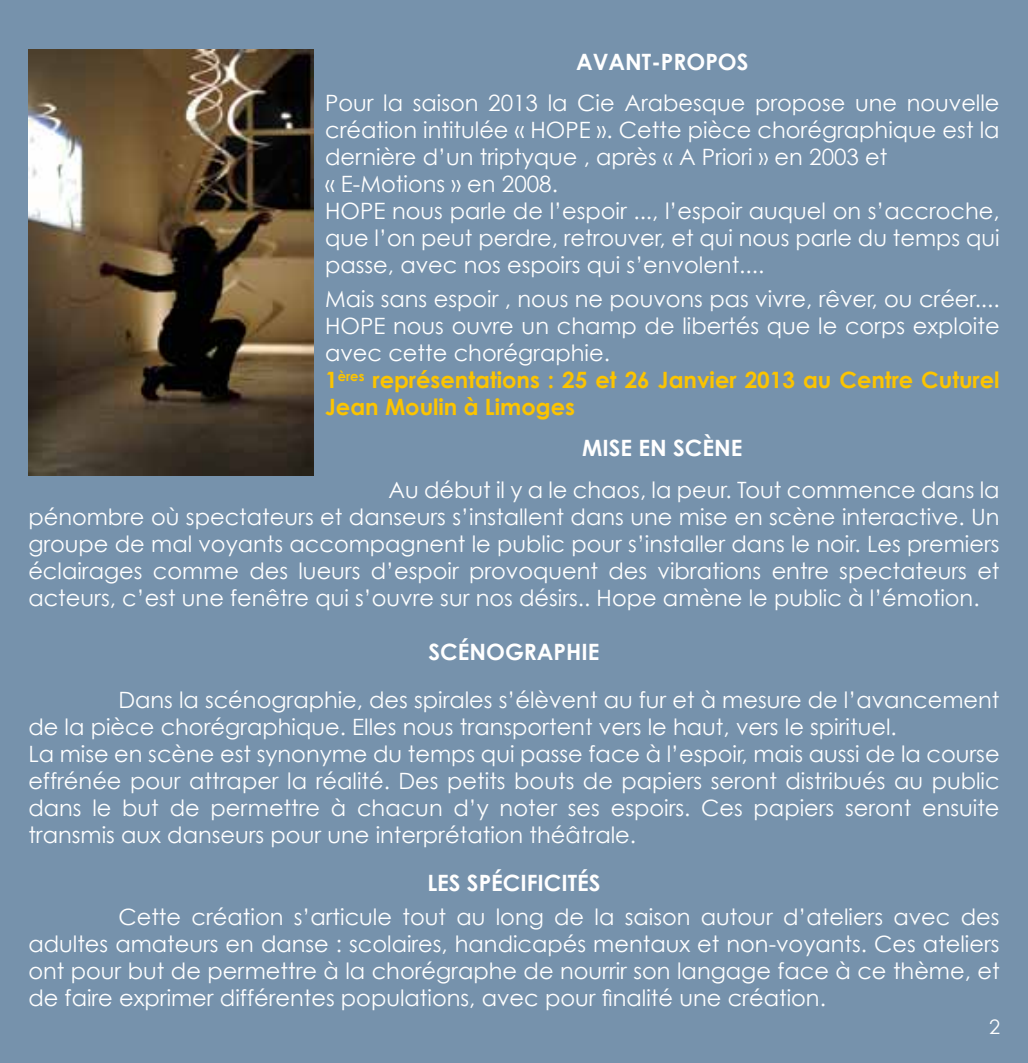
<style>
.page{position:relative;width:1028px;height:1063px;background:#7692ac}
.page>*{position:absolute;margin:0;border:0;box-sizing:border-box;transform-origin:0 0}
.t1{font:22.5px/27px "Century Gothic";color:#fff}
.t2{font:700 22.5px "Century Gothic";color:#fff}
.t3{font:20px "Century Gothic";color:#fff}
.s1{font-weight:700;color:#fcc400}
</style>
<div class="page">
<img style="left:28px;top:50px;width:286px;height:425px">
<p class="t2" style="left:576px;top:48px;width:100px">avant-propos</p>
<p class="t1" style="left:325px;top:89px;width:676px">Pour la saison 2013 la Cie Arabesque propose une nouvelle création intitulée « HOPE ». Cette pièce chorégraphique est la dernière d’un triptyque , après « A Priori » en 2003 et<br>« E-Motions » en 2008.<br>Hope nous parle de l’espoir ..., l’espoir auquel on s’accroche, que l’on peut perdre, retrouver, et qui nous parle du temps qui passe, avec nos espoirs qui s’envolent....</p>
<p class="t1" style="left:325px;top:285px;width:676px">Mais sans espoir , nous ne pouvons pas vivre, rêver, ou créer....<br>Hope nous ouvre un champ de libertés que le corps exploite avec cette chorégraphie.<br><span class="s1">1</span><sup>ères</sup> <span class="s1">représentations : 25 et 26 Janvier 2013 au Centre Cuturel Jean Moulin à Limoges</span></p>
<p class="t2" style="left:582px;top:434px;width:159px">MISE EN SCène</p>
<p class="t1" style="left:28px;top:476px;width:972px;text-align:justify;text-indent:360px">Au début il y a le chaos, la peur. Tout commence dans la pénombre où spectateurs et danseurs s’installent dans une mise en scène interactive. Un groupe de mal voyants accompagnent le public pour s’installer dans le noir. Les premiers éclairages comme des lueurs d’espoir provoquent des vibrations entre spectateurs et acteurs, c’est une fenêtre qui s’ouvre sur nos désirs.. Hope amène le public à l’émotion.</p>
<p class="t2" style="left:428px;top:637px;width:110px">scénograp</p>
<p class="t2" style="left:566px;top:637px;width:24px">hie</p>
<p class="t1" style="left:28px;top:686px;width:972px;text-indent:90px">Dans la scénographie, des spirales s’élèvent au fur et à mesure de l’avancement de la pièce chorégraphique. Elles nous transportent vers le haut, vers le spirituel.<br>La mise en scène est synonyme du temps qui passe face à l’espoir, mais aussi de la course effrénée pour attraper la réalité. Des petits bouts de papiers seront distribués au public dans le but de permettre à chacun d’y noter ses espoirs. Ces papiers seront ensuite transmis aux danseurs pour une interprétation théâtrale.</p>
<p class="t2" style="left:427px;top:869px;width:173px">Les spéci ficités</p>
<p class="t1" style="left:28px;top:903px;width:972px;text-align:justify;text-indent:90px">Cette création s’articule tout au long de la saison autour d’ateliers avec des adultes amateurs en danse : scolaires, handicapés mentaux et non-voyants. Ces ateliers ont pour but de permettre à la chorégraphe de nourrir son langage face à ce thème, et de faire exprimer différentes populations, avec pour finalité une création.</p>
<p class="t3" style="left:989px;top:1015px;width:13px">2</p>
</div>
